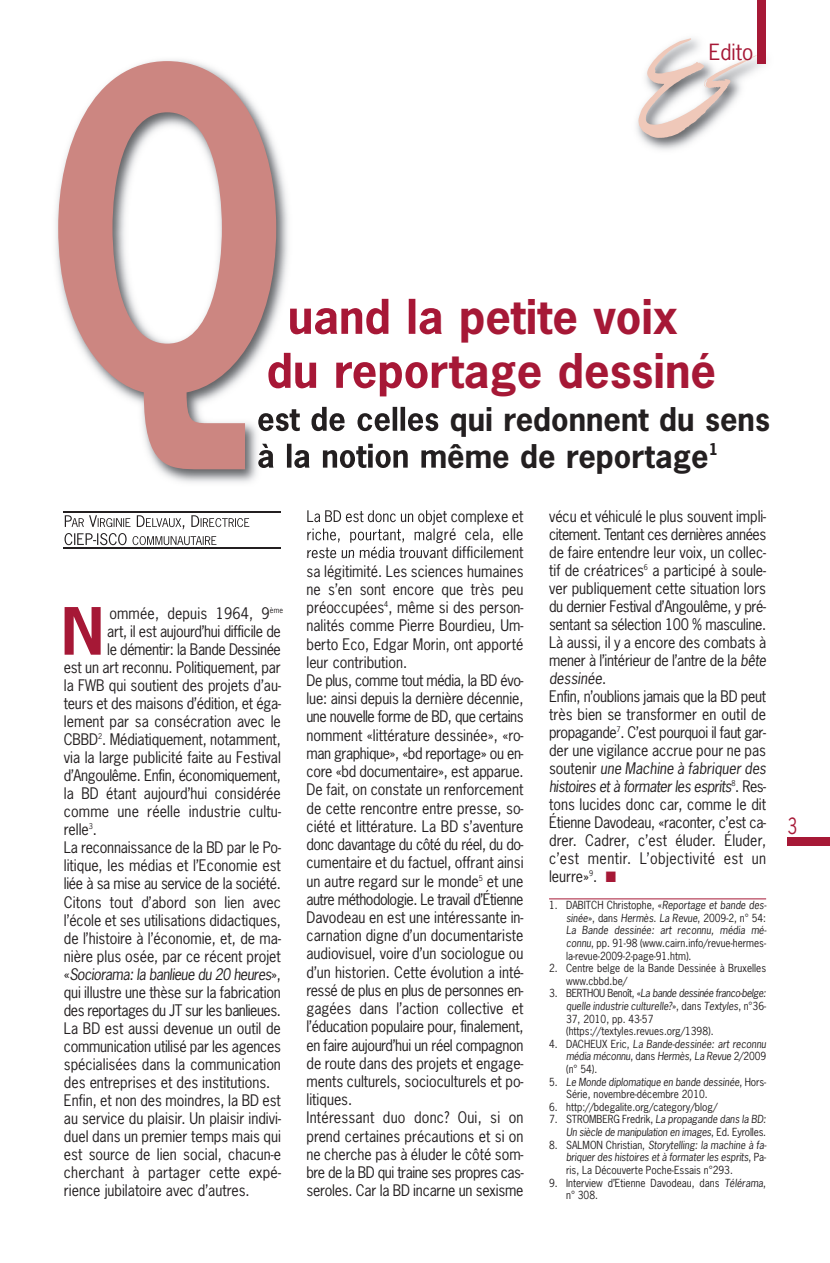
<style>
.page{position:relative;width:830px;height:1263px;background:#fff}
.page>*{position:absolute;margin:0;border:0;box-sizing:border-box;transform-origin:0 0}
.t1{font:700 416.1px "News Gothic";color:#cc8681;scale:.82 1}
.t2{font:700 61.2px "News Gothic";color:#a61836;scale:.95 1}
.t3{font:700 45px/54px "News Gothic";color:#a61836;text-align:center}
.t4{font:700 30.75px/36.9px "News Gothic";color:#231f20}
.t5{font:21px "News Gothic";color:#a61836}
.t6{font:21px "News Gothic";color:#a61836;scale:.8 1}
.t7{font:15px/18.1px "News Gothic";color:#231f20;scale:.95 1}
.t8{font:15px "News Gothic";letter-spacing:-.02em;color:#231f20;scale:.95 1}
.t9{font:15px "News Gothic";letter-spacing:-.025em;color:#231f20;scale:.95 1}
.t10{font:italic 15px "News Gothic";letter-spacing:-.035em;color:#231f20;scale:.95 1}
.t11{font:15px "News Gothic";letter-spacing:-.035em;color:#231f20;scale:.95 1}
.t12{font:10.5px/12.6px "News Gothic";color:#231f20;scale:.95 1}
.t13{font:italic 10.5px/12.6px "News Gothic";letter-spacing:-.01em;color:#231f20;text-align:justify;scale:.95 1}
.s1{font-style:normal}
.s2{font-style:italic}
.s3{color:#a61836}
</style>
<div class="page">
<img style="left:636px;top:32px;width:130px;height:118px">
<svg style="left:638px;top:38px;width:121px;height:100px"></svg>
<div style="left:757px;top:0;width:8px;height:64px;background:#a61836"></div>
<div style="left:787px;top:838px;width:42px;height:8px;background:#a61836"></div>
<hr style="left:549px;top:898px;width:216px;height:1px;background:#a61836">
<img style="left:56px;top:60px;width:383px;height:496px">
<img style="left:64px;top:512px;width:217px;height:1px">
<img style="left:65px;top:515px;width:171px;height:14px">
<img style="left:64px;top:533px;width:152px;height:12px">
<img style="left:64px;top:548px;width:217px;height:1px">
<img style="left:290px;top:299px;width:149px;height:37px">
<img style="left:268px;top:353px;width:171px;height:43px">
<img style="left:258px;top:407px;width:181px;height:25px">
<img style="left:258px;top:444px;width:181px;height:24px">
<img style="left:307px;top:510px;width:125px;height:12px">
<img style="left:307px;top:528px;width:124px;height:15px">
<img style="left:307px;top:547px;width:113px;height:9px">
<h3 class="t5" style="left:708px;top:40px;width:46px">Edito</h3>
<h1 class="t1" style="left:45px;top:3px;width:299px">Q</h1>
<h3 class="t3" style="left:266px;top:291px;width:451px">uand la petite voix du reportage dessiné</h3>
<h3 class="t4" style="left:257px;top:402px;width:514px">est de celles qui redonnent du sens à la notion même de reportage<sup>1</sup></h3>
<h2 class="t2" style="left:61px;top:598px;width:46px">N</h2>
<p class="t7" style="left:109px;top:604px;width:184px">ommée, depuis 1964, 9<sup>ème</sup></p>
<p class="t8" style="left:107px;top:623px;width:184px">art, il est aujourd’hui difficile de</p>
<p class="t9" style="left:107px;top:641px;width:184px">le démentir: la Bande Dessinée</p>
<p class="t7" style="left:64px;top:659px;width:230px">est un art reconnu. Politiquement, par</p>
<p class="t7" style="left:64px;top:677px;width:230px">la FWB qui soutient des projets d’au-</p>
<p class="t8" style="left:64px;top:695px;width:230px">teurs et des maisons d’édition, et éga-</p>
<p class="t7" style="left:64px;top:713px;width:230px">lement par sa consécration avec le</p>
<p class="t7" style="left:64px;top:731px;width:230px">CBBD<sup>2</sup>. Médiatiquement, notamment,</p>
<p class="t7" style="left:64px;top:749px;width:230px">via la large publicité faite au Festival</p>
<p class="t9" style="left:64px;top:767px;width:230px">d’Angoulême. Enfin, économiquement,</p>
<p class="t7" style="left:64px;top:785px;width:230px">la BD étant aujourd’hui considérée</p>
<p class="t7" style="left:64px;top:803px;width:230px">comme une réelle industrie cultu-</p>
<p class="t7" style="left:64px;top:821px;width:36px">relle<sup>3</sup>.</p>
<p class="t7" style="left:64px;top:839px;width:230px">La reconnaissance de la BD par le Po-</p>
<p class="t7" style="left:64px;top:857px;width:230px">litique, les médias et l’Economie est</p>
<p class="t9" style="left:64px;top:875px;width:230px">liée à sa mise au service de la société.</p>
<p class="t7" style="left:64px;top:893px;width:230px">Citons tout d’abord son lien avec</p>
<p class="t7" style="left:64px;top:911px;width:230px">l’école et ses utilisations didactiques,</p>
<p class="t7" style="left:64px;top:929px;width:230px">de l’histoire à l’économie, et, de ma-</p>
<p class="t7" style="left:64px;top:947px;width:230px">nière plus osée, par ce récent projet</p>
<p class="t10" style="left:64px;top:966px;width:230px"><span class="s1">«</span>Sociorama: la banlieue du 20 heures<span class="s1">»,</span></p>
<p class="t7" style="left:64px;top:983px;width:230px">qui illustre une thèse sur la fabrication</p>
<p class="t11" style="left:64px;top:1002px;width:230px">des reportages du JT sur les banlieues.</p>
<p class="t7" style="left:64px;top:1020px;width:230px">La BD est aussi devenue un outil de</p>
<p class="t8" style="left:64px;top:1038px;width:230px">communication utilisé par les agences</p>
<p class="t7" style="left:64px;top:1056px;width:230px">spécialisées dans la communication</p>
<p class="t7" style="left:64px;top:1074px;width:219px">des entreprises et des institutions.</p>
<p class="t7" style="left:64px;top:1092px;width:230px">Enfin, et non des moindres, la BD est</p>
<p class="t7" style="left:64px;top:1110px;width:230px">au service du plaisir. Un plaisir indivi-</p>
<p class="t7" style="left:64px;top:1128px;width:230px">duel dans un premier temps mais qui</p>
<p class="t7" style="left:64px;top:1146px;width:230px">est source de lien social, chacun-e</p>
<p class="t7" style="left:64px;top:1164px;width:230px">cherchant à partager cette expé-</p>
<p class="t7" style="left:64px;top:1182px;width:197px">rience jubilatoire avec d’autres.</p>
<p class="t7" style="left:306px;top:544px;width:230px">reste un média trouvant difficilement sa légitimité. Les sciences humaines ne s’en sont encore que très peu préoccupées<sup>4</sup>, même si des person&shy;nalités comme Pierre Bourdieu, Um&shy;berto Eco, Edgar Morin, ont apporté leur contribution.<br>De plus, comme tout média, la BD évo&shy;lue: ainsi depuis la dernière décennie, une nouvelle forme de BD, que certains nomment «littérature dessinée», «ro&shy;man graphique», «bd reportage» ou en&shy;core «bd documentaire», est apparue.<br>De fait, on constate un renforcement de cette rencontre entre presse, so&shy;ciété et littérature. La BD s’aventure donc davantage du côté du réel, du do&shy;cumentaire et du factuel, offrant ainsi un autre regard sur le monde<sup>5</sup> et une autre méthodologie. Le travail d’Étienne Davodeau en est une intéressante in&shy;carnation digne d’un documentariste audiovisuel, voire d’un sociologue ou d’un historien. Cette évolution a inté&shy;ressé de plus en plus de personnes en&shy;gagées dans l’action collective et l’éducation populaire pour, finalement, en faire aujourd’hui un réel compagnon de route dans des projets et engage&shy;ments culturels, socioculturels et po&shy;litiques.<br>Intéressant duo donc? Oui, si on prend certaines précautions et si on ne cherche pas à éluder le côté som&shy;bre de la BD qui traine ses propres cas&shy;seroles. Car la BD incarne un sexisme</p>
<p class="t7" style="left:549px;top:508px;width:230px">vécu et véhiculé le plus souvent impli&shy;citement. Tentant ces dernières années de faire entendre leur voix, un collec&shy;tif de créatrices<sup>6</sup> a participé à soule&shy;ver publiquement cette situation lors du dernier Festival d’Angoulême, y pré&shy;sentant sa sélection 100 % masculine.<br>Là aussi, il y a encore des combats à mener à l’intérieur de l’antre de la <span class="s2">bête dessinée</span>.<br>Enfin, n’oublions jamais que la BD peut très bien se transformer en outil de propagande<sup>7</sup>. C’est pourquoi il faut gar&shy;der une vigilance accrue pour ne pas soutenir <span class="s2">une Machine à fabriquer des histoires et à formater les esprits</span><sup>8</sup>. Res&shy;tons lucides donc car, comme le dit Étienne Davodeau, «raconter, c’est ca&shy;drer. Cadrer, c’est éluder. Éluder, c’est mentir. L’objectivité est un leurre»<sup>9</sup>. <span class="s3">■</span></p>
<p class="t12" style="left:566px;top:899px;width:212px;text-align:justify;text-indent:-17px">1. DABITCH Christophe, «<span class="s2">Reportage et bande des&shy;sinée</span>», dans <span class="s2">Hermès. La Revue</span>, 2009-2, n° 54:<br><span class="s2">La Bande dessinée: art reconnu, média mé&shy;connu</span>, pp. 91-98 (www.cairn.info/revue-hermes&shy;la-revue-2009-2-page-91.htm).</p>
<p class="t12" style="left:566px;top:962px;width:212px;text-indent:-17px">2. Centre belge de la Bande Dessinée à Bruxelles www.cbbd.be/</p>
<p class="t12" style="left:566px;top:987px;width:212px;text-indent:-17px">3. BERTHOU Benoît, «<span class="s2">La bande dessinée franco-belge: quelle industrie culturelle?</span>», dans <span class="s2">Textyles</span>, n°36- 37, 2010, pp. 43-57 (https://textyles.revues.org/1398).</p>
<p class="t13" style="left:566px;top:1038px;width:212px;text-indent:-17px"><span class="s1">4. DACHEUX Eric,</span> La Bande-dessinée: art reconnu média méconnu<span class="s1">, dans</span> Hermès, La Revue <span class="s1">2/2009 (n° 54).</span></p>
<p class="t12" style="left:566px;top:1076px;width:212px;text-indent:-17px">5. <span class="s2">Le Monde diplomatique en bande dessinée</span>, Hors-<br>Série, novembre-décembre 2010.</p>
<p class="t12" style="left:549px;top:1101px;width:179px">6. http://bdegalite.org/category/blog/</p>
<p class="t13" style="left:549px;top:1113px;width:230px;text-align:right"><span class="s1">7. STROMBERG Fredrik,</span> La propagande dans la BD:<br>Un siècle de manipulation en images<span class="s1">, Ed. Eyrolles.</span></p>
<p class="t13" style="left:566px;top:1139px;width:212px;text-indent:-17px"><span class="s1">8. SALMON Christian,</span> Storytelling: la machine à fa&shy;briquer des histoires et à formater les esprits<span class="s1">, Pa&shy;ris, La Découverte Poche-Essais n°293.</span></p>
<p class="t12" style="left:566px;top:1176px;width:212px;text-indent:-17px">9. Interview d’Etienne Davodeau, dans <span class="s2">Télérama</span>, n° 308.</p>
<h3 class="t6" style="left:787px;top:814px;width:14px">3</h3>
</div>
